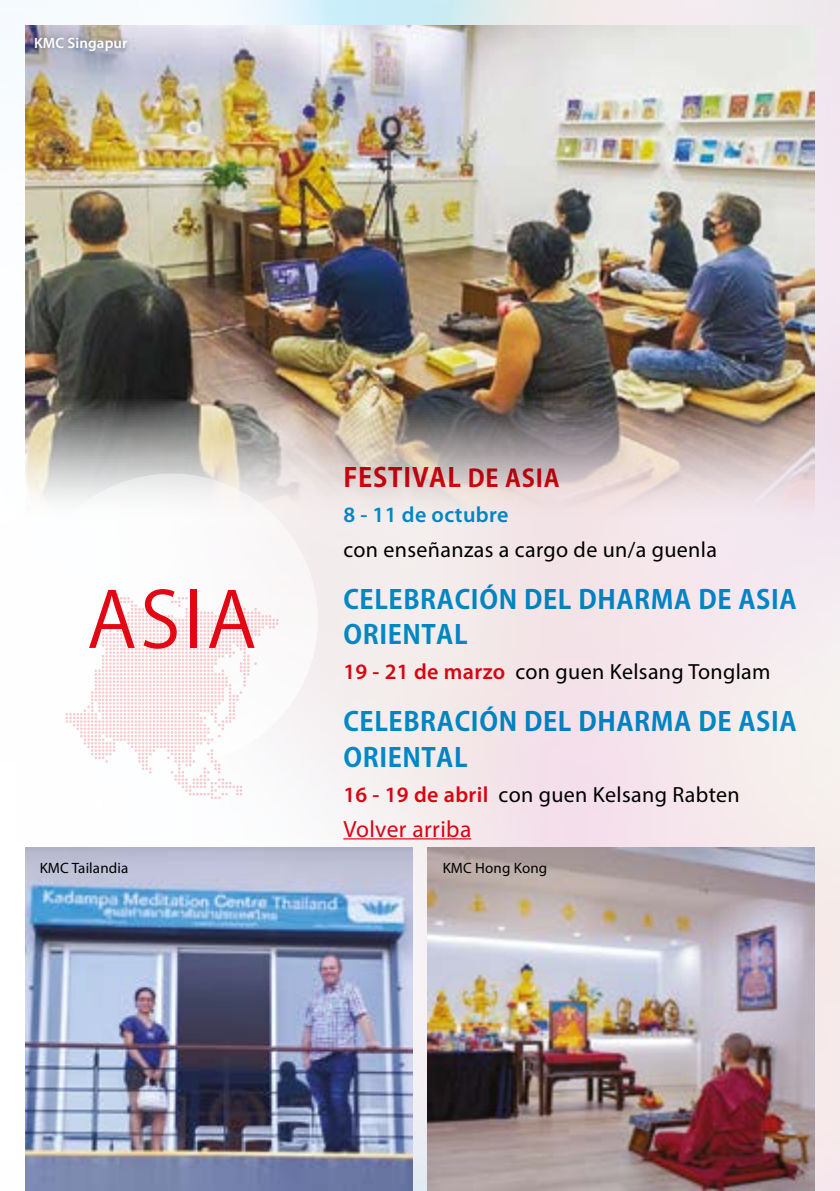
<style>
.page{position:relative;width:840px;height:1191px;background:#fff}
.page>*{position:absolute;margin:0;border:0;box-sizing:border-box;transform-origin:0 0}
.t1{font:76.2px "Koz Go Pro";color:#e30613}
.t2{font:700 26px/35px "Koz Go Pro";letter-spacing:.025em;color:#0092d4}
.t3{font:700 26px "Koz Go Pro";letter-spacing:.03em;color:#e30613}
.t4{font:23.6px "Myriad Pro";letter-spacing:.015em;color:#e30613}
.t5{font:22px "Myriad Pro";letter-spacing:.015em;color:#000}
.t6{font:600 22px "Myriad Pro";letter-spacing:.015em;color:#0092d4}
.t7{font:15px "Myriad Pro";letter-spacing:.01em;color:#000}
.t8{font:600 15px "Myriad Pro";letter-spacing:.01em;color:#fff}
.s1{font-size:24px}
.s2{font-weight:600;color:#e30613}
</style>
<div class="page">
<img style="left:25px;top:0;width:814px;height:1191px">
<img style="left:26px;top:26px;width:788px;height:493px">
<div style="left:32px;top:32px;width:100px;height:24px;background:#000;opacity:.25"></div>
<img style="left:26px;top:848px;width:386px;height:343px">
<img style="left:427px;top:848px;width:387px;height:343px">
<div style="left:26px;top:473px;width:291px;height:292px;background:#fff;border-radius:50%"></div>
<svg style="left:65px;top:593px;width:213px;height:206px"></svg>
<hr style="left:343px;top:838px;width:128px;height:1px;background:#e30613">
<p class="t8" style="left:34px;top:34px;width:95px">KMC Singapur</p>
<h1 class="t1" style="left:87px;top:570px;width:171px">ASIA</h1>
<p class="t3" style="left:343px;top:461px;width:218px">FESTIVAL <span class="s1">DE ASIA</span></p>
<p class="t6" style="left:343px;top:501px;width:166px">8 - 11 de octubre</p>
<p class="t5" style="left:343px;top:536px;width:375px">con enseñanzas a cargo de un/a guenla</p>
<p class="t2" style="left:343px;top:584px;width:454px">CELEBRACIÓN DEL DHARMA DE ASIA<br>ORIENTAL</p>
<p class="t5" style="left:343px;top:658px;width:428px"><span class="s2">19 - 21 de marzo</span> con guen Kelsang Tonglam</p>
<p class="t2" style="left:343px;top:706px;width:454px">CELEBRACIÓN DEL DHARMA DE ASIA<br>ORIENTAL</p>
<p class="t5" style="left:343px;top:780px;width:398px"><span class="s2">16 - 19 de abril</span> con guen Kelsang Rabten</p>
<p class="t4" style="left:343px;top:814px;width:129px">Volver arriba</p>
<p class="t7" style="left:40px;top:859px;width:90px">KMC Tailandia</p>
<p class="t7" style="left:442px;top:859px;width:106px">KMC Hong Kong</p>
</div>
